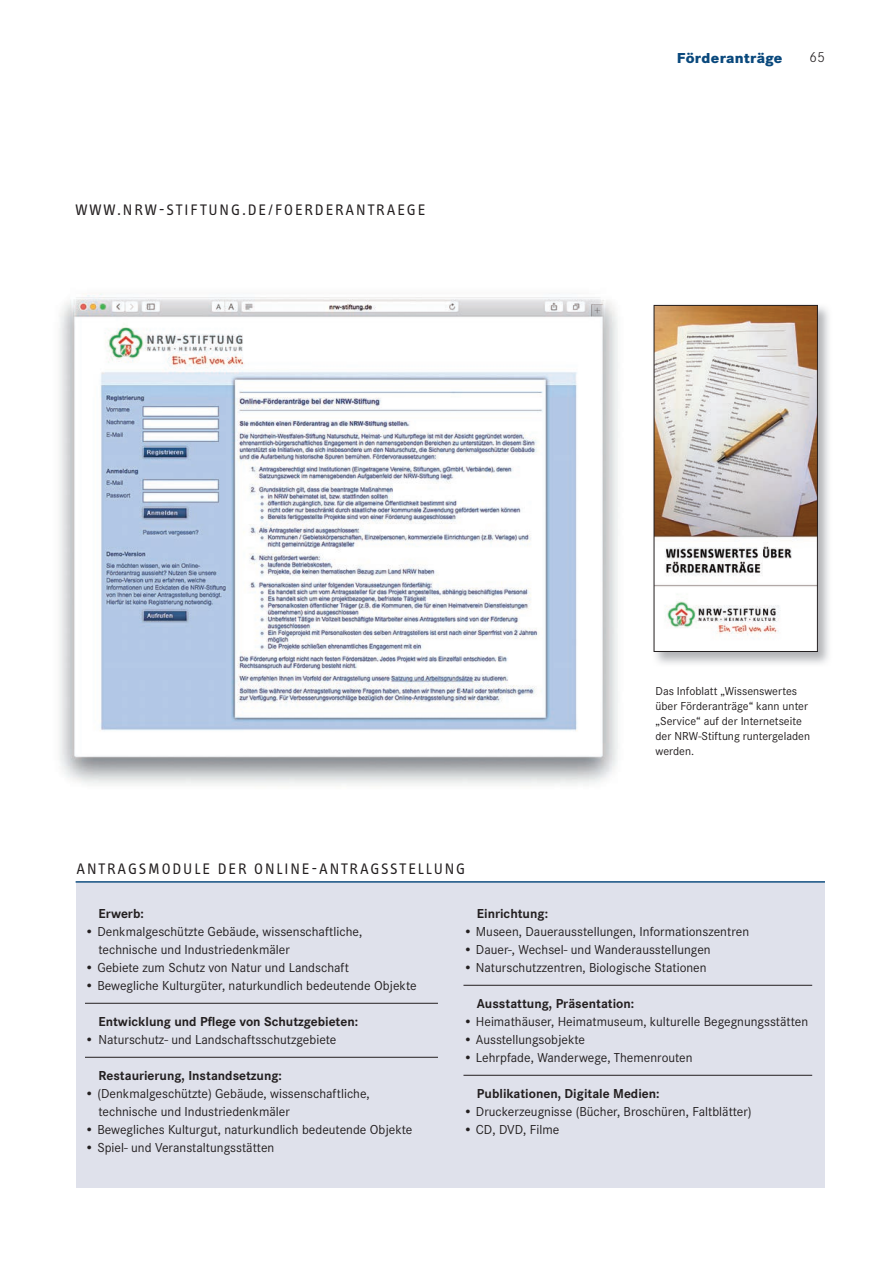
<style>
.page{position:relative;width:893px;height:1263px;background:#fff}
.page>*{position:absolute;margin:0;border:0;box-sizing:border-box;transform-origin:0 0}
.t1{font:15.75px "Info Text Regular Tf";letter-spacing:.12em;color:#231f20}
.t2{font:800 15px "Corporate S";letter-spacing:.02em;color:#09487c}
.t3{font:300 15px "Corporate S";color:#231f20}
.t4{font:13.5px/18px "Corporate S";color:#231f20}
.t5{font:700 13.5px "Corporate S";color:#231f20}
.t6{font:12px/15px "Corporate S";color:#231f20}
</style>
<div class="page">
<img style="left:59px;top:293px;width:559px;height:491px">
<div style="left:76px;top:883px;width:749px;height:304px;background:#dfe1eb"></div>
<hr style="left:85px;top:1003px;width:353px;height:1px;background:#231f20">
<hr style="left:85px;top:1057px;width:353px;height:1px;background:#231f20">
<hr style="left:463px;top:985px;width:349px;height:1px;background:#231f20">
<hr style="left:463px;top:1075px;width:349px;height:1px;background:#231f20">
<hr style="left:76px;top:881px;width:749px;height:2px;background:#09487c">
<img style="left:656px;top:307px;width:160px;height:333px">
<div style="left:654px;top:305px;width:164px;height:347px;border:1px solid #231f20"></div>
<p class="t1" style="left:76px;top:204px;width:351px">WWW.NRW-STIFTUNG.DE/FOERDERANTRAEGE</p>
<p class="t1" style="left:76px;top:863px;width:390px">ANTRAGSMODULE DER ONLINE-ANTRAGSSTELLUNG</p>
<p class="t2" style="left:677px;top:52px;width:107px">Förderanträge</p>
<p class="t3" style="left:809px;top:51px;width:17px">65</p>
<p class="t6" style="left:655px;top:684px;width:156px">Das Infoblatt „Wissenswertes über Förderanträge“ kann unter „Service“ auf der Internetseite der NRW-Stiftung runtergeladen werden.</p>
<p class="t5" style="left:98px;top:908px;width:47px">Erwerb:</p>
<p class="t4" style="left:98px;top:923px;width:265px;text-indent:-14px">• Denkmalgeschützte Gebäude, wissenschaftliche, technische und Industriedenkmäler</p>
<p class="t4" style="left:85px;top:959px;width:265px">• Gebiete zum Schutz von Natur und Landschaft</p>
<p class="t4" style="left:85px;top:977px;width:333px">• Bewegliche Kulturgüter, naturkundlich bedeutende Objekte</p>
<p class="t5" style="left:98px;top:1016px;width:261px">Entwicklung und Pflege von Schutzgebieten:</p>
<p class="t4" style="left:85px;top:1031px;width:253px">• Naturschutz- und Landschaftsschutzgebiete</p>
<p class="t5" style="left:98px;top:1070px;width:185px">Restaurierung, Instandsetzung:</p>
<p class="t4" style="left:98px;top:1085px;width:273px;text-indent:-14px">• (Denkmalgeschützte) Gebäude, wissenschaftliche, technische und Industriedenkmäler</p>
<p class="t4" style="left:85px;top:1121px;width:329px">• Bewegliches Kulturgut, naturkundlich bedeutende Objekte</p>
<p class="t4" style="left:85px;top:1139px;width:191px">• Spiel- und Veranstaltungsstätten</p>
<p class="t5" style="left:477px;top:908px;width:73px">Einrichtung:</p>
<p class="t4" style="left:463px;top:923px;width:287px">• Museen, Dauerausstellungen, Informationszentren</p>
<p class="t4" style="left:463px;top:941px;width:249px">• Dauer-, Wechsel- und Wanderausstellungen</p>
<p class="t4" style="left:463px;top:959px;width:245px">• Naturschutzzentren, Biologische Stationen</p>
<p class="t5" style="left:477px;top:998px;width:159px">Ausstattung, Präsentation:</p>
<p class="t4" style="left:463px;top:1013px;width:346px">• Heimathäuser, Heimatmuseum, kulturelle Begegnungsstätten</p>
<p class="t4" style="left:463px;top:1031px;width:123px">• Ausstellungsobjekte</p>
<p class="t4" style="left:463px;top:1049px;width:231px">• Lehrpfade, Wanderwege, Themenrouten</p>
<p class="t5" style="left:477px;top:1088px;width:184px">Publikationen, Digitale Medien:</p>
<p class="t4" style="left:463px;top:1103px;width:290px">• Druckerzeugnisse (Bücher, Broschüren, Faltblätter)</p>
<p class="t4" style="left:463px;top:1121px;width:97px">• CD, DVD, Filme</p>
</div>
